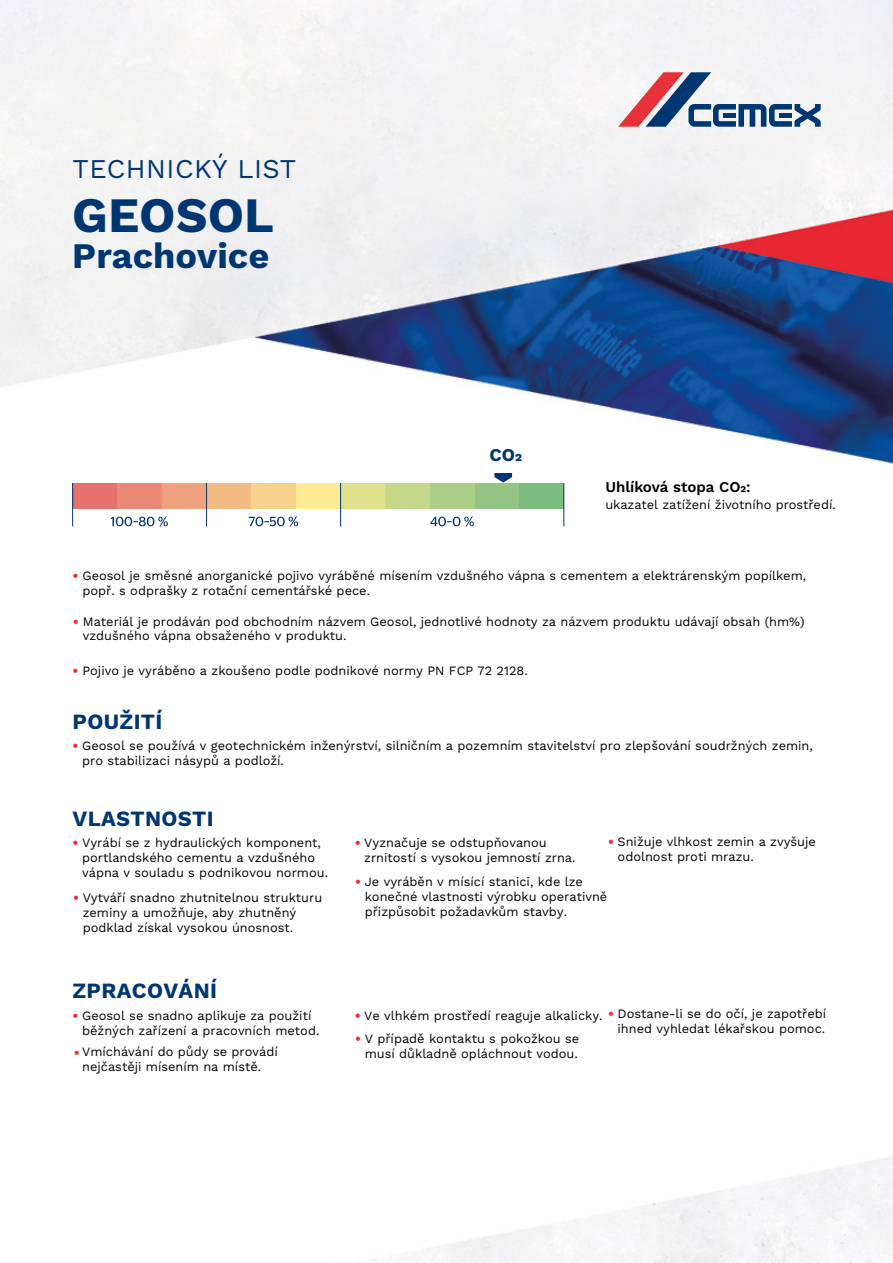
<style>
.page{position:relative;width:893px;height:1263px;background:#fff}
.page>*{position:absolute;margin:0;border:0;box-sizing:border-box;transform-origin:0 0}
.t1{font:700 49.5px "Work Sans";color:#003671}
.t2{font:700 36px "Work Sans";color:#003671}
.t3{font:27.15px "Work Sans";letter-spacing:.02em;color:#003671}
.t4{font:700 21.75px "Work Sans";letter-spacing:.015em;color:#003671}
.t5{font:700 18px "Work Sans";color:#003671}
.t6{font:600 15px "Work Sans";color:#000}
.t7{font:12.75px/15px "Work Sans";color:#000}
.s1{font-family:"Calibri";font-size:13.5px;color:#e73037}
</style>
<div class="page">
<img style="left:0;top:0;width:893px;height:1263px">
<svg style="left:618px;top:72px;width:203px;height:55px"></svg>
<div style="left:72px;top:483px;width:45px;height:25px;background:#e67270"></div>
<div style="left:117px;top:483px;width:45px;height:25px;background:#ea8976"></div>
<div style="left:162px;top:483px;width:44px;height:25px;background:#eea17c"></div>
<div style="left:206px;top:483px;width:45px;height:25px;background:#f3ba84"></div>
<div style="left:251px;top:483px;width:45px;height:25px;background:#f7d38b"></div>
<div style="left:296px;top:483px;width:45px;height:25px;background:#fceb92"></div>
<div style="left:341px;top:483px;width:44px;height:25px;background:#e0e18e"></div>
<div style="left:385px;top:483px;width:45px;height:25px;background:#c5d789"></div>
<div style="left:430px;top:483px;width:45px;height:25px;background:#abcf87"></div>
<div style="left:475px;top:483px;width:44px;height:25px;background:#93c483"></div>
<div style="left:519px;top:483px;width:45px;height:25px;background:#7bbc81"></div>
<svg style="left:494px;top:473px;width:18px;height:10px"></svg>
<svg style="left:111px;top:516px;width:57px;height:11px"></svg>
<svg style="left:249px;top:516px;width:49px;height:11px"></svg>
<svg style="left:430px;top:516px;width:44px;height:11px"></svg>
<hr style="left:206px;top:483px;width:1px;height:43px;background:#003671">
<hr style="left:72px;top:483px;width:1px;height:43px;background:#003671">
<hr style="left:340px;top:483px;width:1px;height:43px;background:#003671">
<hr style="left:563px;top:483px;width:1px;height:43px;background:#003671">
<h3 class="t3" style="left:73px;top:153px;width:225px">TECHNICKÝ LIST</h3>
<h1 class="t1" style="left:72px;top:187px;width:203px">GEOSOL</h1>
<h2 class="t2" style="left:72px;top:235px;width:199px">Prachovice</h2>
<h3 class="t5" style="left:489px;top:444px;width:34px">CO2</h3>
<p class="t6" style="left:605px;top:478px;width:147px">Uhlíková stopa CO2:</p>
<p class="t7" style="left:605px;top:497px;width:232px">ukazatel zatížení životního prostředí.</p>
<p class="t7" style="left:82px;top:568px;width:725px;text-indent:-10px"><span class="s1">•</span> Geosol je směsné anorganické pojivo vyráběné mísením vzdušného vápna s cementem a elektrárenským popílkem, popř. s odprašky z rotační cementářské pece.</p>
<p class="t7" style="left:83px;top:614px;width:723px;text-indent:-10px"><span class="s1">•</span> Materiál je prodáván pod obchodním názvem Geosol, jednotlivé hodnoty za názvem produktu udávají obsah (hm%) vzdušného vápna obsaženého v produktu.</p>
<p class="t7" style="left:72px;top:664px;width:457px"><span class="s1">•</span> Pojivo je vyráběno a zkoušeno podle podnikové normy PN FCP 72 2128.</p>
<h3 class="t4" style="left:72px;top:708px;width:91px">POUŽITÍ</h3>
<p class="t7" style="left:82px;top:739px;width:732px;text-indent:-10px"><span class="s1">•</span> Geosol se používá v geotechnickém inženýrství, silničním a pozemním stavitelství pro zlepšování soudržných zemin, pro stabilizaci násypů a podloží.</p>
<h3 class="t4" style="left:72px;top:806px;width:143px">VLASTNOSTI</h3>
<p class="t7" style="left:82px;top:836px;width:247px;text-indent:-10px"><span class="s1">•</span> Vyrábí se z hydraulických komponent, portlandského cementu a vzdušného vápna v souladu s podnikovou normou.</p>
<p class="t7" style="left:83px;top:891px;width:241px;text-indent:-10px"><span class="s1">•</span> Vytváří snadno zhutnitelnou strukturu zeminy a umožňuje, aby zhutněný podklad získal vysokou únosnost.</p>
<h3 class="t4" style="left:72px;top:978px;width:146px">ZPRACOVÁNÍ</h3>
<p class="t7" style="left:72px;top:1008px;width:241px"><span class="s1">•</span> Geosol se snadno aplikuje za použití</p>
<p class="t7" style="left:74px;top:1045px;width:206px"><span class="s1">•</span>Vmíchávání do půdy se provádí</p>
<p class="t7" style="left:82px;top:1023px;width:239px">běžných zařízení a pracovních metod.</p>
<p class="t7" style="left:82px;top:1060px;width:181px">nejčastěji mísením na místě.</p>
<p class="t7" style="left:618px;top:835px;width:200px;text-indent:-10px"><span class="s1">•</span> Snižuje vlhkost zemin a zvyšuje odolnost proti mrazu.</p>
<p class="t7" style="left:364px;top:836px;width:213px;text-indent:-10px"><span class="s1">•</span> Vyznačuje se odstupňovanou zrnitostí s vysokou jemností zrna.</p>
<p class="t7" style="left:365px;top:874px;width:244px;text-indent:-10px"><span class="s1">•</span> Je vyráběn v mísící stanici, kde lze konečné vlastnosti výrobku operativně přizpůsobit požadavkům stavby.</p>
<p class="t7" style="left:354px;top:1008px;width:473px"><span class="s1">•</span> Ve vlhkém prostředí reaguje alkalicky. <span class="s1">•</span> Dostane-li se do očí, je zapotřebí</p>
<p class="t7" style="left:355px;top:1032px;width:226px;text-align:right"><span class="s1">•</span> V případě kontaktu s pokožkou se musí důkladně opláchnout vodou.</p>
<p class="t7" style="left:618px;top:1022px;width:209px">ihned vyhledat lékařskou pomoc.</p>
</div>
